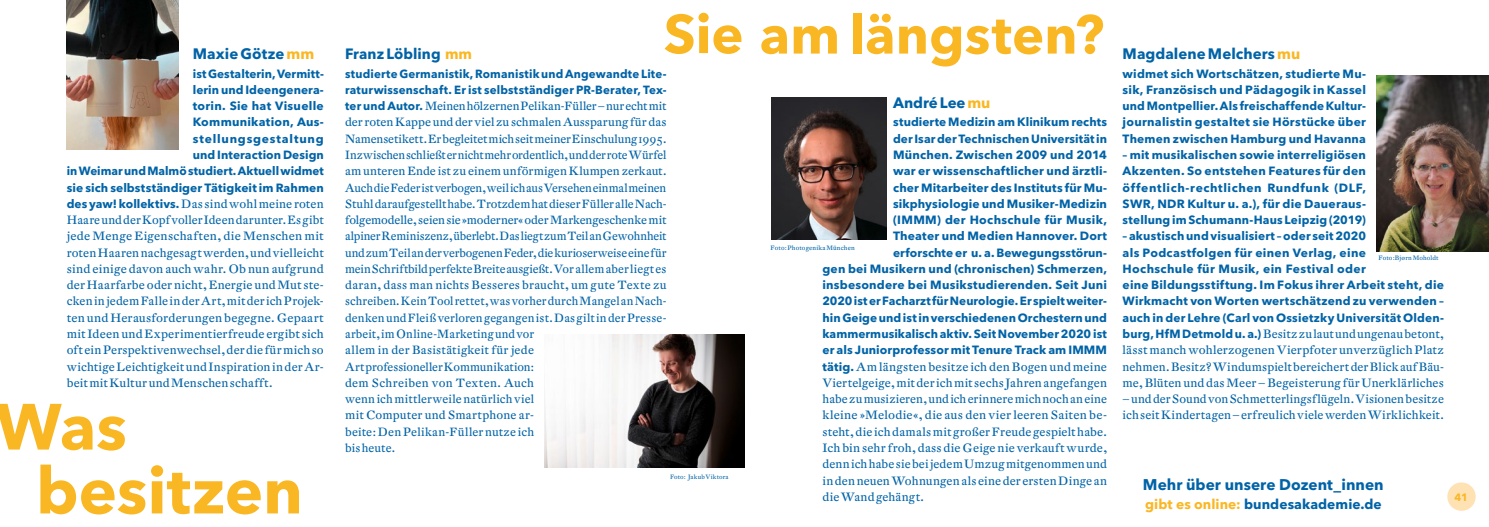
<style>
.page{position:relative;width:1489px;height:527px;background:#fff}
.page>*{position:absolute;margin:0;border:0;box-sizing:border-box;transform-origin:0 0}
.t1{font:700 64.5px/63.8px "Avenir Next LT Pro";color:#fab724}
.t2{font:700 53.88px "Avenir Next LT Pro";color:#fab724}
.t3{font:700 15.38px "Avenir Next LT Pro";color:#0063a7}
.t4{font:700 15px "Avenir Next LT Pro";letter-spacing:.005em;color:#0063a7}
.t5{font:700 14.88px "Avenir Next LT Pro";letter-spacing:.005em;color:#0063a7}
.t6{font:700 13.75px "Avenir Next LT Pro";letter-spacing:.005em;color:#0063a7}
.t7{font:700 11.88px/16.2px "Avenir Next LT Pro";letter-spacing:.015em;color:#0063a7;text-align:right}
.t8{font:11.88px/16.2px "DTL Fleischmann ST";letter-spacing:.01em;color:#0063a7;text-align:justify}
.t9{font:11.75px/16.2px "DTL Fleischmann ST";color:#0063a7}
.t10{font:700 11.75px/16.2px "Avenir Next LT Pro";letter-spacing:.015em;color:#0063a7}
.t11{font:700 10.62px "Avenir Next LT Pro";color:#fab724}
.t12{font:6.25px "DTL Fleischmann ST";letter-spacing:.02em;color:#0063a7}
.t13{font:6.12px "DTL Fleischmann ST";letter-spacing:.03em;color:#0063a7}
.s1{color:#fab724}
.s2{font-family:"Avenir Next LT Pro";font-weight:700}
</style>
<div class="page">
<img style="left:771px;top:97px;width:115px;height:142px">
<img style="left:67px;top:0;width:112px;height:149px">
<img style="left:544px;top:334px;width:200px;height:133px">
<div style="left:1447px;top:482px;width:28px;height:28px;background:#ffe2b3;border-radius:50%"></div>
<img style="left:1376px;top:76px;width:112px;height:175px">
<p class="t4" style="left:193px;top:44px;width:123px">Maxie Götze <span class="s1">mm</span></p>
<p class="t7" style="left:67px;top:65px;width:258px">ist Gestalterin, Vermitt-<br>lerin und Ideengenera-<br>torin. Sie hat Visuelle<br>Kommunikation, Aus&shy;stellungsgestaltung<br>und Interaction Design<br>in Weimar und Malmö studiert. Aktuell widmet sie sich selbstständiger Tätigkeit im Rahmen</p>
<p class="t8" style="left:67px;top:195px;width:258px"><span class="s2">des yaw! kollektivs.</span> Das sind wohl meine roten Haare und der Kopf voller Ideen darunter. Es gibt jede Menge Eigenschaften, die Menschen mit roten Haaren nachgesagt werden, und vielleicht sind einige davon auch wahr. Ob nun aufgrund der Haarfarbe oder nicht, Energie und Mut ste&shy;cken in jedem Falle in der Art, mit der ich Projek&shy;ten und Herausforderungen begegne. Gepaart mit Ideen und Experimentierfreude ergibt sich oft ein Perspektivenwechsel, der die für mich so wichtige Leichtigkeit und Inspiration in der Ar&shy;beit mit Kultur und Menschen schafft.</p>
<h1 class="t1" style="left:36px;top:394px;width:268px;text-indent:-40px">Was besitzen</h1>
<h2 class="t2" style="left:663px;top:2px;width:442px">Sie am längsten?</h2>
<p class="t5" style="left:345px;top:44px;width:128px">Franz Löbling <span class="s1">mm</span></p>
<p class="t10" style="left:345px;top:65px;width:323px">studierte Germanistik, Romanistik und Angewandte Lite&shy;raturwissenschaft. Er ist selbstständiger PR-Berater, Tex-</p>
<p class="t9" style="left:345px;top:98px;width:323px"><span class="s2">ter und Autor.</span> Meinen hölzernen Pelikan-Füller – nur echt mit der roten Kappe und der viel zu schmalen Aussparung für das Namensetikett. Er begleitet mich seit meiner Einschulung 1995.<br>Inzwischen schließt er nicht mehr ordentlich, und der rote Würfel am unteren Ende ist zu einem unförmigen Klumpen zerkaut.<br>Auch die Feder ist verbogen, weil ich aus Versehen einmal meinen Stuhl daraufgestellt habe. Trotzdem hat dieser Füller alle Nach&shy;folgemodelle, seien sie »moderner« oder Markengeschenke mit alpiner Reminiszenz, überlebt. Das liegt zum Teil an Gewohnheit und zum Teil an der verbogenen Feder, die kurioserweise eine für mein Schriftbild perfekte Breite ausgießt. Vor allem aber liegt es daran, dass man nichts Besseres braucht, um gute Texte zu schreiben. Kein Tool rettet, was vorher durch Mangel an Nach&shy;denken und Fleiß verloren gegangen ist. Das gilt in der Presse&shy;arbeit, im Online-Marketing und vor<br>allem in der Basistätigkeit für jede<br>Art professioneller Kommunikation:<br>dem Schreiben von Texten. Auch<br>wenn ich mittlerweile natürlich viel<br>mit Computer und Smartphone ar-<br>beite: Den Pelikan-Füller nutze ich<br>bis heute.</p>
<p class="t4" style="left:893px;top:93px;width:99px">André Lee <span class="s1">mu</span></p>
<p class="t7" style="left:822px;top:114px;width:286px">studierte Medizin am Klinikum rechts<br>der Isar der Technischen Universität in<br>München. Zwischen 2009 und 2014<br>war er wissenschaftlicher und ärztli-<br>cher Mitarbeiter des Instituts für Mu&shy;sikphysiologie und Musiker-Medizin<br>(IMMM) der Hochschule für Musik,<br>Theater und Medien Hannover. Dort<br>erforschte er u. a. Bewegungsstörun-<br>gen bei Musikern und (chronischen) Schmerzen, insbesondere bei Musikstudierenden. Seit Juni 2020 ist er Facharzt für Neurologie. Er spielt weiter&shy;hin Geige und ist in verschiedenen Orchestern und kammermusikalisch aktiv. Seit November 2020 ist er als Juniorprofessor mit Tenure Track am IMMM</p>
<p class="t8" style="left:822px;top:358px;width:286px"><span class="s2">tätig.</span> Am längsten besitze ich den Bogen und meine Viertelgeige, mit der ich mit sechs Jahren angefangen habe zu musizieren, und ich erinnere mich noch an eine kleine »Melodie«, die aus den vier leeren Saiten be&shy;steht, die ich damals mit großer Freude gespielt habe.<br>Ich bin sehr froh, dass die Geige nie verkauft wurde, denn ich habe sie bei jedem Umzug mitgenommen und in den neuen Wohnungen als eine der ersten Dinge an die Wand gehängt.</p>
<p class="t12" style="left:770px;top:243px;width:86px">Foto: Photogenika München</p>
<p class="t13" style="left:670px;top:472px;width:60px">Foto: Jakub Viktora</p>
<p class="t4" style="left:1122px;top:44px;width:179px">Magdalene Melchers<span class="s1">mu</span></p>
<p class="t7" style="left:1122px;top:65px;width:245px;text-align:justify">widmet sich Wortschätzen, studierte Mu&shy;sik, Französisch und Pädagogik in Kassel und Montpellier. Als freischaffende Kultur&shy;journalistin gestaltet sie Hörstücke über Themen zwischen Hamburg und Havanna</p>
<p class="t7" style="left:1122px;top:146px;width:245px;text-align:justify">– mit musikalischen sowie interreligiösen Akzenten. So entstehen Features für den öffentlich-rechtlichen Rundfunk (DLF, SWR, NDR Kultur u. a.), für die Daueraus&shy;stellung im Schumann-Haus Leipzig (2019)</p>
<p class="t7" style="left:1122px;top:228px;width:323px;text-align:left">– akustisch und visualisiert – oder seit 2020<br>als Podcastfolgen für einen Verlag, eine<br>Hochschule für Musik, ein Festival oder<br>eine Bildungsstiftung. Im Fokus ihrer Arbeit steht, die Wirkmacht von Worten wertschätzend zu verwenden – auch in der Lehre (Carl von Ossietzky Universität Olden-</p>
<p class="t8" style="left:1122px;top:325px;width:323px"><span class="s2">burg, HfM Detmold u. a.)</span> Besitz zu laut und ungenau betont, lässt manch wohlerzogenen Vierpfoter unverzüglich Platz nehmen. Besitz? Windumspielt bereichert der Blick auf Bäu&shy;me, Blüten und das Meer – Begeisterung für Unerklärliches</p>
<p class="t8" style="left:1122px;top:390px;width:323px">– und der Sound von Schmetterlingsflügeln. Visionen besitze ich seit Kindertagen – erfreulich viele werden Wirklichkeit.</p>
<p class="t12" style="left:1378px;top:253px;width:62px">Foto:Bjørn Moholdt</p>
<p class="t3" style="left:1142px;top:475px;width:242px">Mehr über unsere Dozent_innen</p>
<p class="t6" style="left:1145px;top:495px;width:238px"><span class="s1">gibt es online:</span> bundesakademie.de</p>
<p class="t11" style="left:1454px;top:490px;width:15px">41</p>
</div>
